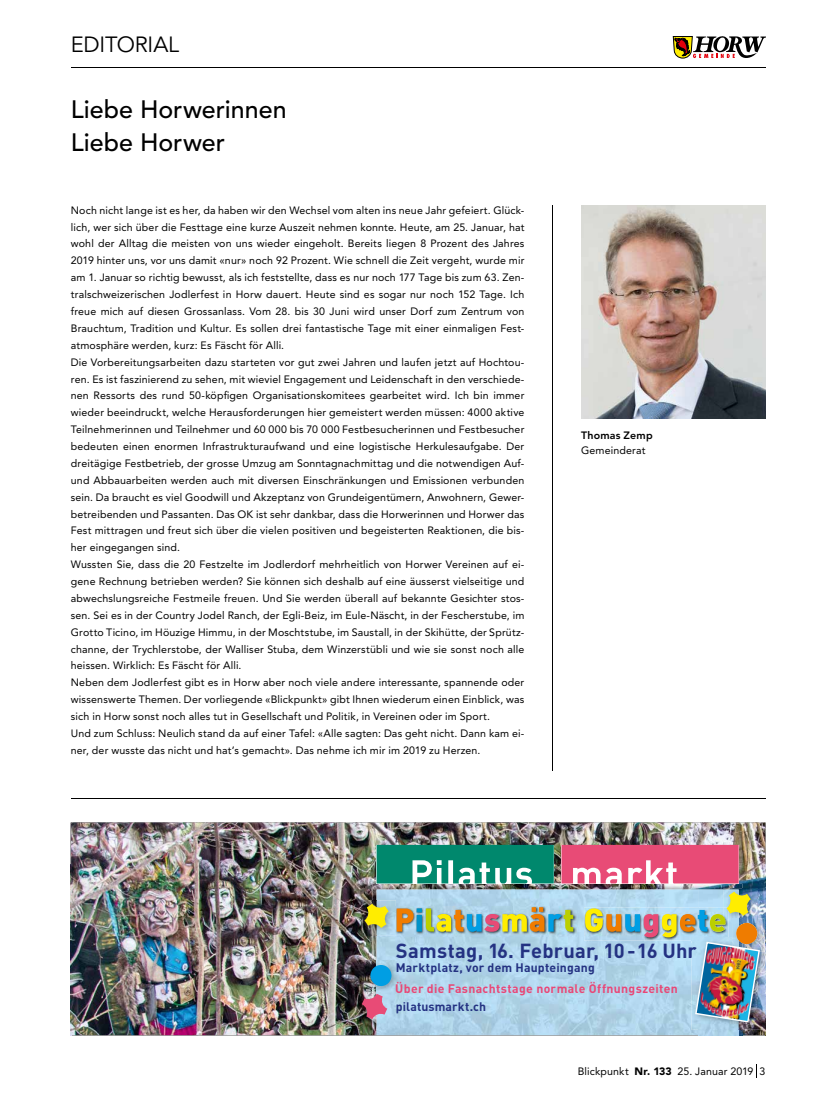
<style>
.page{position:relative;width:815px;height:1099px;background:#fff}
.page>*{position:absolute;margin:0;border:0;box-sizing:border-box;transform-origin:0 0}
.t1{font:500 25px/32.5px "Avenir";color:#000}
.t2{font:21.88px "Avenir";letter-spacing:-.005em;color:#000}
.t3{font:700 20.12px "DIN";letter-spacing:.005em;color:#243282}
.t4{font:700 12.25px "DIN";letter-spacing:.015em;color:#243282}
.t5{font:700 12.25px "DIN";letter-spacing:.025em;color:#e94776}
.t6{font:10.62px/16.9px "Avenir";letter-spacing:.015em;color:#000}
.t7{font:800 10.62px "Avenir";letter-spacing:.02em;color:#000}
.s1{font-weight:900}
</style>
<div class="page">
<hr style="left:71px;top:67px;width:694px;height:1px;background:#000">
<svg style="left:673px;top:36px;width:92px;height:22px"></svg>
<svg style="left:756px;top:1064px;width:1px;height:13px"></svg>
<hr style="left:553px;top:206px;width:1px;height:565px;background:#000">
<hr style="left:71px;top:798px;width:694px;height:1px;background:#000">
<img style="left:581px;top:206px;width:184px;height:212px">
<img style="left:72px;top:865px;width:216px;height:170px">
<img style="left:288px;top:865px;width:477px;height:42px">
<img style="left:288px;top:907px;width:85px;height:128px">
<img style="left:760px;top:907px;width:5px;height:11px">
<img style="left:743px;top:1029px;width:22px;height:6px">
<img style="left:71px;top:822px;width:694px;height:43px">
<img style="left:71px;top:864px;width:1px;height:171px">
<img style="left:765px;top:864px;width:1px;height:165px">
<img style="left:373px;top:883px;width:370px;height:17px">
<img style="left:373px;top:935px;width:4px;height:100px">
<svg style="left:739px;top:1029px;width:4px;height:6px"></svg>
<img style="left:377px;top:889px;width:321px;height:146px">
<img style="left:698px;top:889px;width:25px;height:2px">
<img style="left:698px;top:1029px;width:41px;height:6px">
<img style="left:743px;top:918px;width:22px;height:111px">
<img style="left:366px;top:960px;width:33px;height:33px">
<div style="left:370px;top:964px;width:22px;height:22px;background:#009ee3;border-radius:50%"></div>
<svg style="left:362px;top:993px;width:25px;height:26px"></svg>
<img style="left:723px;top:888px;width:35px;height:3px">
<img style="left:723px;top:889px;width:16px;height:2px">
<img style="left:739px;top:1022px;width:4px;height:7px">
<img style="left:691px;top:1022px;width:48px;height:7px">
<img style="left:760px;top:937px;width:5px;height:14px">
<img style="left:585px;top:891px;width:175px;height:131px">
<img style="left:361px;top:900px;width:35px;height:35px">
<img style="left:396px;top:906px;width:177px;height:28px">
<svg style="left:364px;top:903px;width:25px;height:25px"></svg>
<svg style="left:377px;top:844px;width:177px;height:39px;background:#279882"></svg>
<svg style="left:561px;top:844px;width:178px;height:39px;background:#e86287"></svg>
<h2 class="t2" style="left:71px;top:32px;width:110px">EDITORIAL</h2>
<h1 class="t1" style="left:71px;top:94px;width:217px">Liebe Horwerinnen<br>Liebe Horwer</h1>
<p class="t6" style="left:71px;top:201px;width:455px">Noch nicht lange ist es her, da haben wir den Wechsel vom alten ins neue Jahr gefeiert. Glück&shy;lich, wer sich über die Festtage eine kurze Auszeit nehmen konnte. Heute, am 25. Januar, hat wohl der Alltag die meisten von uns wieder eingeholt. Bereits liegen 8 Prozent des Jahres 2019 hinter uns, vor uns damit «nur» noch 92 Prozent. Wie schnell die Zeit vergeht, wurde mir am 1. Januar so richtig bewusst, als ich feststellte, dass es nur noch 177 Tage bis zum 63. Zen&shy;tralschweizerischen Jodlerfest in Horw dauert. Heute sind es sogar nur noch 152 Tage. Ich freue mich auf diesen Grossanlass. Vom 28. bis 30 Juni wird unser Dorf zum Zentrum von Brauchtum, Tradition und Kultur. Es sollen drei fantastische Tage mit einer einmaligen Fest&shy;atmosphäre werden, kurz: Es Fäscht för Alli.<br>Die Vorbereitungsarbeiten dazu starteten vor gut zwei Jahren und laufen jetzt auf Hochtou&shy;ren. Es ist faszinierend zu sehen, mit wieviel Engagement und Leidenschaft in den verschiede&shy;nen Ressorts des rund 50-köpfigen Organisationskomitees gearbeitet wird. Ich bin immer wieder beeindruckt, welche Herausforderungen hier gemeistert werden müssen: 4000 aktive Teilnehmerinnen und Teilnehmer und 60 000 bis 70 000 Festbesucherinnen und Festbesucher bedeuten einen enormen Infrastrukturaufwand und eine logistische Herkulesaufgabe. Der dreitägige Festbetrieb, der grosse Umzug am Sonntagnachmittag und die notwendigen Auf&shy;und Abbauarbeiten werden auch mit diversen Einschränkungen und Emissionen verbunden sein. Da braucht es viel Goodwill und Akzeptanz von Grundeigentümern, Anwohnern, Gewer&shy;betreibenden und Passanten. Das OK ist sehr dankbar, dass die Horwerinnen und Horwer das Fest mittragen und freut sich über die vielen positiven und begeisterten Reaktionen, die bis&shy;her eingegangen sind.<br>Wussten Sie, dass die 20 Festzelte im Jodlerdorf mehrheitlich von Horwer Vereinen auf ei&shy;gene Rechnung betrieben werden? Sie können sich deshalb auf eine äusserst vielseitige und abwechslungsreiche Festmeile freuen. Und Sie werden überall auf bekannte Gesichter stos&shy;sen. Sei es in der Country Jodel Ranch, der Egli-Beiz, im Eule-Näscht, in der Fescherstube, im Grotto Ticino, im Höuzige Himmu, in der Moschtstube, im Saustall, in der Skihütte, der Sprütz&shy;channe, der Trychlerstobe, der Walliser Stuba, dem Winzerstübli und wie sie sonst noch alle heissen. Wirklich: Es Fäscht för Alli.<br>Neben dem Jodlerfest gibt es in Horw aber noch viele andere interessante, spannende oder wissenswerte Themen. Der vorliegende «Blickpunkt» gibt Ihnen wiederum einen Einblick, was sich in Horw sonst noch alles tut in Gesellschaft und Politik, in Vereinen oder im Sport.<br>Und zum Schluss: Neulich stand da auf einer Tafel: «Alle sagten: Das geht nicht. Dann kam ei&shy;ner, der wusste das nicht und hat’s gemacht». Das nehme ich mir im 2019 zu Herzen.</p>
<p class="t7" style="left:581px;top:429px;width:73px">Thomas Zemp</p>
<p class="t6" style="left:581px;top:441px;width:66px">Gemeinderat</p>
<h3 class="t3" style="left:396px;top:937px;width:302px">Samstag, 16. Februar, 10-16 Uhr</h3>
<p class="t4" style="left:396px;top:959px;width:201px">Marktplatz, vor dem Haupteingang</p>
<p class="t5" style="left:395px;top:981px;width:284px">Über die Fasnachtstage normale Öffnungszeiten</p>
<p class="t4" style="left:396px;top:998px;width:92px">pilatusmarkt.ch</p>
<p class="t6" style="left:578px;top:1062px;width:189px">Blickpunkt <span class="s1">Nr. 133</span> 25. Januar 2019 3</p>
</div>
